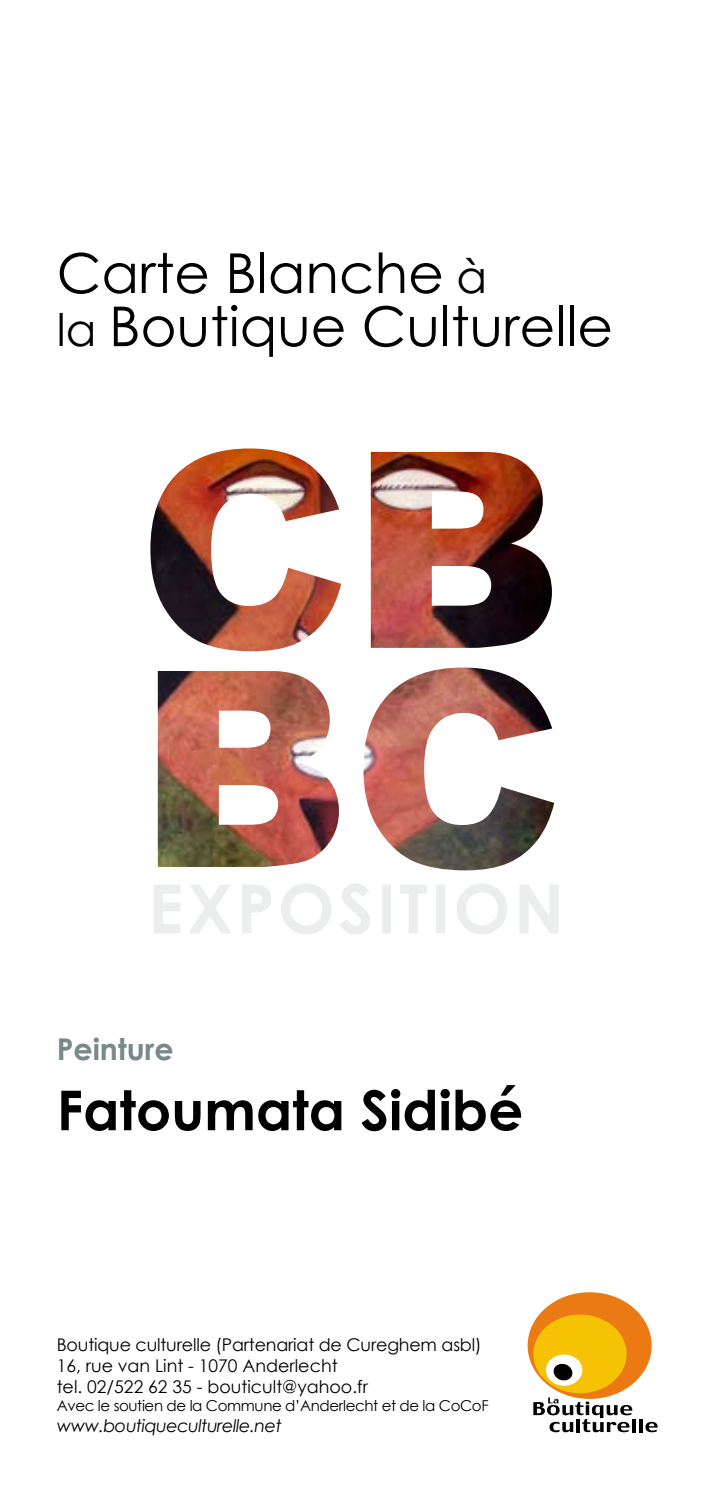
<style>
.page{position:relative;width:709px;height:1489px;background:#fff}
.page>*{position:absolute;margin:0;border:0;box-sizing:border-box;transform-origin:0 0}
.t1{font:55px/53.2px "Century Gothic";color:#000}
.t2{font:700 55px "Century Gothic";color:#000}
.t3{font:700 30px "Century Gothic";color:#798889}
.t4{font:17.5px/21px "Century Gothic";color:#000}
.t5{font:italic 17.5px "Century Gothic";letter-spacing:-.025em;color:#000}
.t6{font:15px "Century Gothic";letter-spacing:-.025em;color:#000}
.s1{font-size:45px}
</style>
<div class="page">
<div style="left:527px;top:1292px;width:124px;height:106px;background:#ec7a14;border-radius:50%"></div>
<div style="left:533px;top:1314px;width:93px;height:79px;background:#f5c204;border-radius:50%"></div>
<div style="left:546px;top:1354px;width:36px;height:31px;background:#fff;border-radius:50%"></div>
<svg style="left:553px;top:1363px;width:20px;height:18px"></svg>
<svg style="left:533px;top:1397px;width:124px;height:34px"></svg>
<svg style="left:154px;top:883px;width:404px;height:51px"></svg>
<img style="left:150px;top:448px;width:402px;height:203px">
<img style="left:158px;top:667px;width:396px;height:203px">
<h1 class="t1" style="left:57px;top:245px;width:558px">Carte Blanche <span class="s1">à<br>la</span> Boutique Culturelle</h1>
<h2 class="t3" style="left:57px;top:1026px;width:118px">Peinture</h2>
<h1 class="t2" style="left:57px;top:1068px;width:468px">Fatoumata Sidibé</h1>
<p class="t4" style="left:57px;top:1333px;width:426px">Boutique culturelle (Partenariat de Cureghem asbl)<br>16, rue van Lint - 1070 Anderlecht<br>tel. 02/522 62 35 - bouticult@yahoo.fr</p>
<p class="t6" style="left:57px;top:1395px;width:433px">Avec le soutien de la Commune d’Anderlecht et de la CoCoF</p>
<p class="t5" style="left:57px;top:1413px;width:226px">www.boutiqueculturelle.net</p>
</div>
